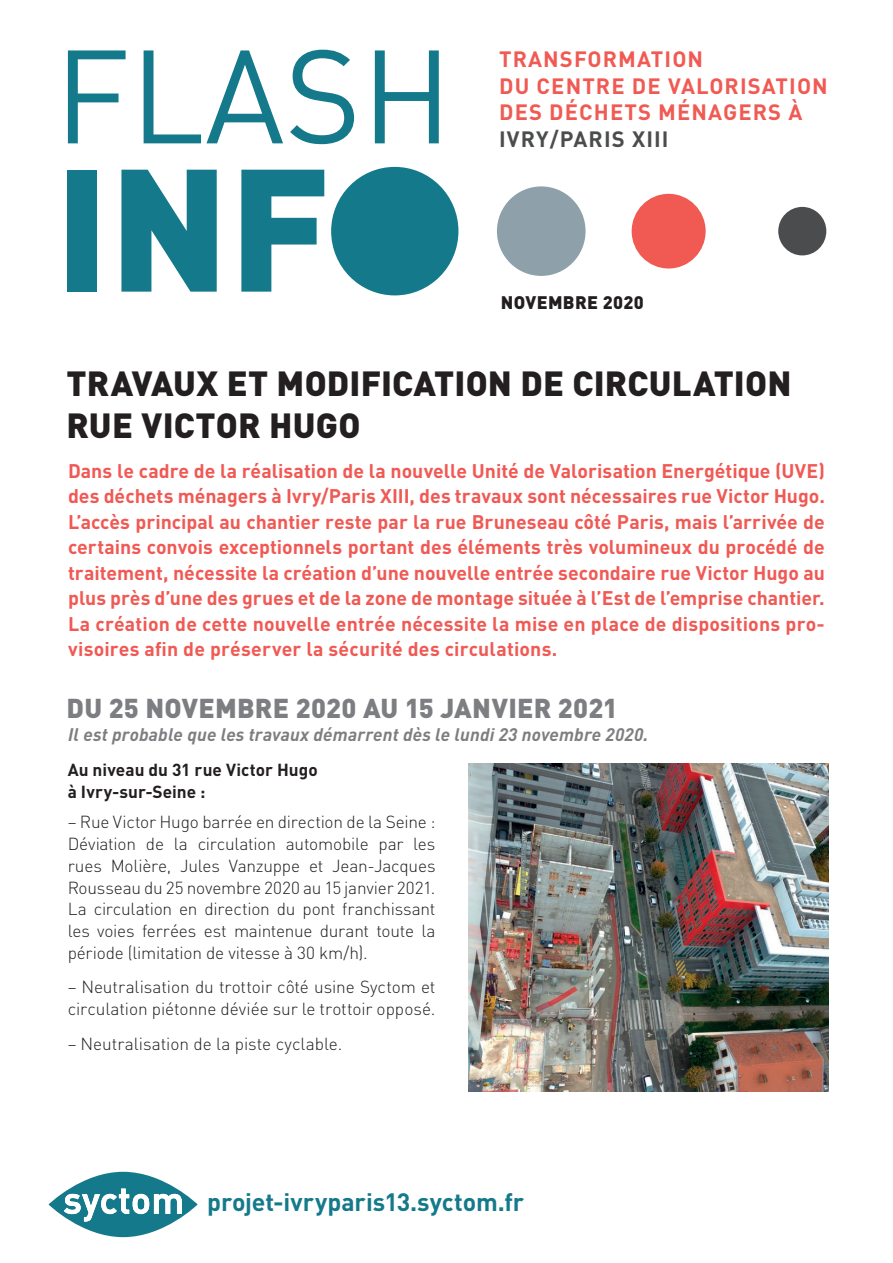
<style>
.page{position:relative;width:893px;height:1263px;background:#fff}
.page>*{position:absolute;margin:0;border:0;box-sizing:border-box;transform-origin:0 0}
.t1{font:171.3px "DIN Black Alternate";color:#14798a}
.t2{font:130.5px "DIN";color:#14798a}
.t3{font:900 34.5px/42px "DIN";letter-spacing:.005em;color:#231f20}
.t4{font:900 27px "DIN";letter-spacing:.01em;color:#7c7e81}
.t5{font:700 24.9px "DIN";letter-spacing:-.005em;color:#14798a}
.t6{font:700 21.9px/26.8px "DIN";letter-spacing:.05em;color:#f05a53}
.t7{font:700 21.9px "DIN";letter-spacing:.05em;color:#4b4c4d}
.t8{font:700 19.5px/25.5px "DIN";letter-spacing:.01em;color:#f05954;text-align:justify}
.t9{font:italic 700 18px "DIN";letter-spacing:.01em;color:#7c7e81}
.t10{font:900 18px "DIN";letter-spacing:.02em;color:#231f20}
.t11{font:300 17.25px/21.8px "DIN";letter-spacing:-.005em;color:#231f20;text-align:justify}
.t12{font:700 17.25px/21.8px "DIN";color:#231f20}
</style>
<div class="page">
<svg style="left:49px;top:1172px;width:149px;height:65px;fill:#14798a"></svg>
<svg style="left:63px;top:1188px;width:119px;height:34px"></svg>
<div style="left:497px;top:186px;width:89px;height:90px;background:#8ea0aa;border-radius:50%"></div>
<div style="left:632px;top:194px;width:74px;height:74px;background:#f05a53;border-radius:50%"></div>
<div style="left:778px;top:207px;width:48px;height:48px;background:#4b4c4d;border-radius:50%"></div>
<div style="left:331px;top:167px;width:127px;height:128px;background:#14798a;border-radius:50%"></div>
<img style="left:469px;top:764px;width:360px;height:328px">
<h2 class="t2" style="left:54px;top:15px;width:399px">FLASH</h2>
<h1 class="t1" style="left:54px;top:115px;width:278px">INF</h1>
<p class="t6" style="left:499px;top:45px;width:330px">TRANSFORMATION<br>DU CENTRE DE VALORISATION<br>DES DÉCHETS MÉNAGERS À</p>
<p class="t7" style="left:499px;top:125px;width:171px">IVRY/PARIS XIII</p>
<p class="t10" style="left:501px;top:291px;width:145px">NOVEMBRE 2020</p>
<h3 class="t3" style="left:67px;top:360px;width:726px">TRAVAUX ET MODIFICATION DE CIRCULATION<br>RUE VICTOR HUGO</h3>
<p class="t8" style="left:68px;top:457px;width:758px">Dans le cadre de la réalisation de la nouvelle Unité de Valorisation Energétique (UVE) des déchets ménagers à Ivry/Paris XIII, des travaux sont nécessaires rue Victor Hugo.<br>L’accès principal au chantier reste par la rue Bruneseau côté Paris, mais l’arrivée de certains convois exceptionnels portant des éléments très volumineux du procédé de traitement, nécessite la création d’une nouvelle entrée secondaire rue Victor Hugo au plus près d’une des grues et de la zone de montage située à l’Est de l’emprise chantier.<br>La création de cette nouvelle entrée nécessite la mise en place de dispositions pro&shy;visoires afin de préserver la sécurité des circulations.</p>
<h3 class="t4" style="left:67px;top:690px;width:553px">DU 25 NOVEMBRE 2020 AU 15 JANVIER 2021</h3>
<p class="t9" style="left:68px;top:723px;width:582px">Il est probable que les travaux démarrent dès le lundi 23 novembre 2020.</p>
<p class="t12" style="left:68px;top:758px;width:252px">Au niveau du 31 rue Victor Hugo à Ivry-sur-Seine :</p>
<p class="t11" style="left:68px;top:811px;width:369px">– Rue Victor Hugo barrée en direction de la Seine :<br>Déviation de la circulation automobile par les rues Molière, Jules Vanzuppe et Jean-Jacques Rousseau du 25 novembre 2020 au 15 janvier 2021.<br>La circulation en direction du pont franchissant les voies ferrées est maintenue durant toute la période (limitation de vitesse à 30 km/h).</p>
<p class="t11" style="left:68px;top:976px;width:369px">– Neutralisation du trottoir côté usine Syctom et circulation piétonne déviée sur le trottoir opposé.</p>
<p class="t11" style="left:68px;top:1032px;width:276px">– Neutralisation de la piste cyclable.</p>
<p class="t5" style="left:207px;top:1186px;width:318px">projet-ivryparis13.syctom.fr</p>
</div>
